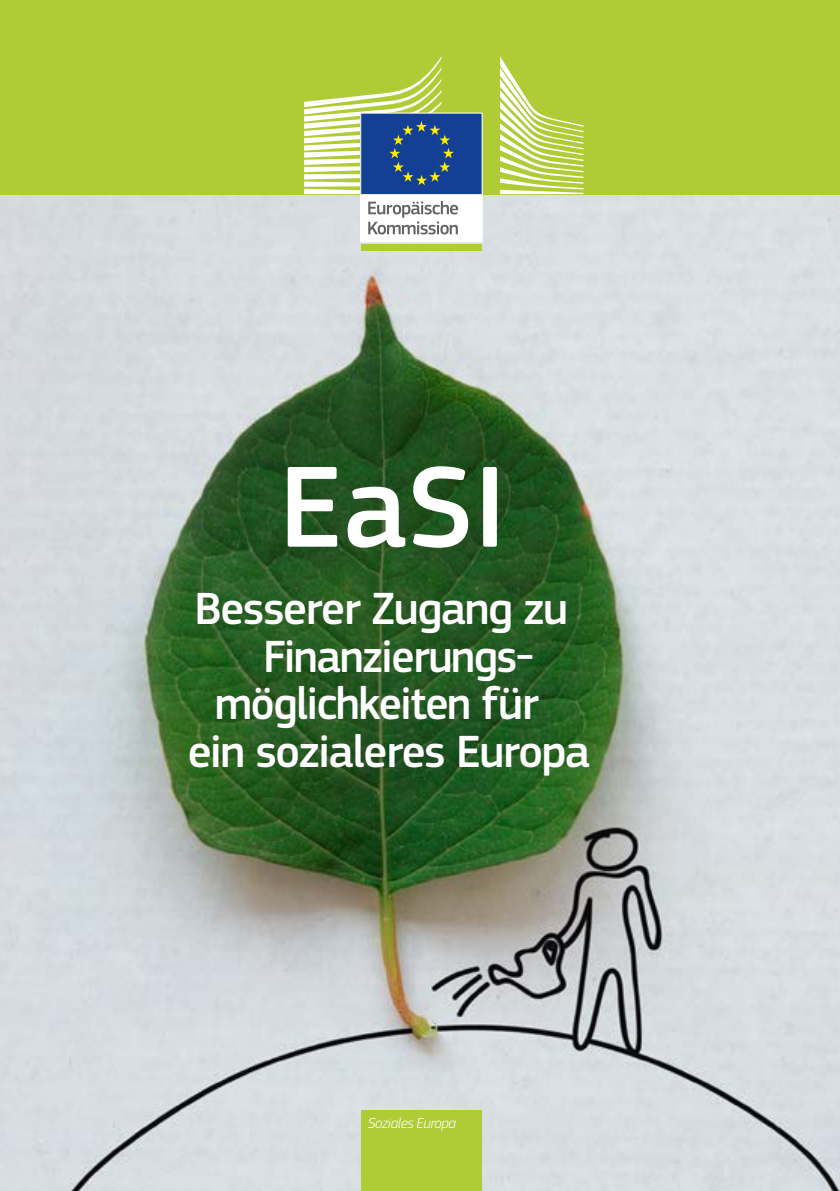
<style>
.page{position:relative;width:840px;height:1191px;background:#fff}
.page>*{position:absolute;margin:0;border:0;box-sizing:border-box;transform-origin:0 0}
.L1{font:500 120px "EC Square Sans Pro";color:#fff}
.L2{font:500 46.8px "EC Square Sans Pro";letter-spacing:-.03em;color:#fff}
.t1{font:italic 300 15px "EC Square Sans Pro";letter-spacing:-.03em;color:#fff}
</style>
<div class="page">
<img style="left:0;top:194px;width:839px;height:997px">
<div style="left:0;top:0;width:839px;height:194px;background:#afcb36"></div>
<div style="left:361px;top:243px;width:120px;height:7px;background:#afcb36"></div>
<div style="left:361px;top:1110px;width:120px;height:81px;background:#afcb36"></div>
<svg style="left:500px;top:56px;width:83px;height:138px"></svg>
<svg style="left:304px;top:56px;width:178px;height:186px"></svg>
<p class="L1" style="left:279px;top:437px;width:229px">EaSI</p>
<p class="L2" style="left:194px;top:581px;width:375px">Besserer Zugang zu</p>
<p class="L2" style="left:263px;top:629px;width:272px">Finanzierungs-</p>
<p class="L2" style="left:215px;top:676px;width:325px">möglichkeiten für</p>
<p class="L2" style="left:188px;top:724px;width:403px">ein sozialeres Europa</p>
<p class="t1" style="left:368px;top:1113px;width:89px">Soziales Europa</p>
</div>
